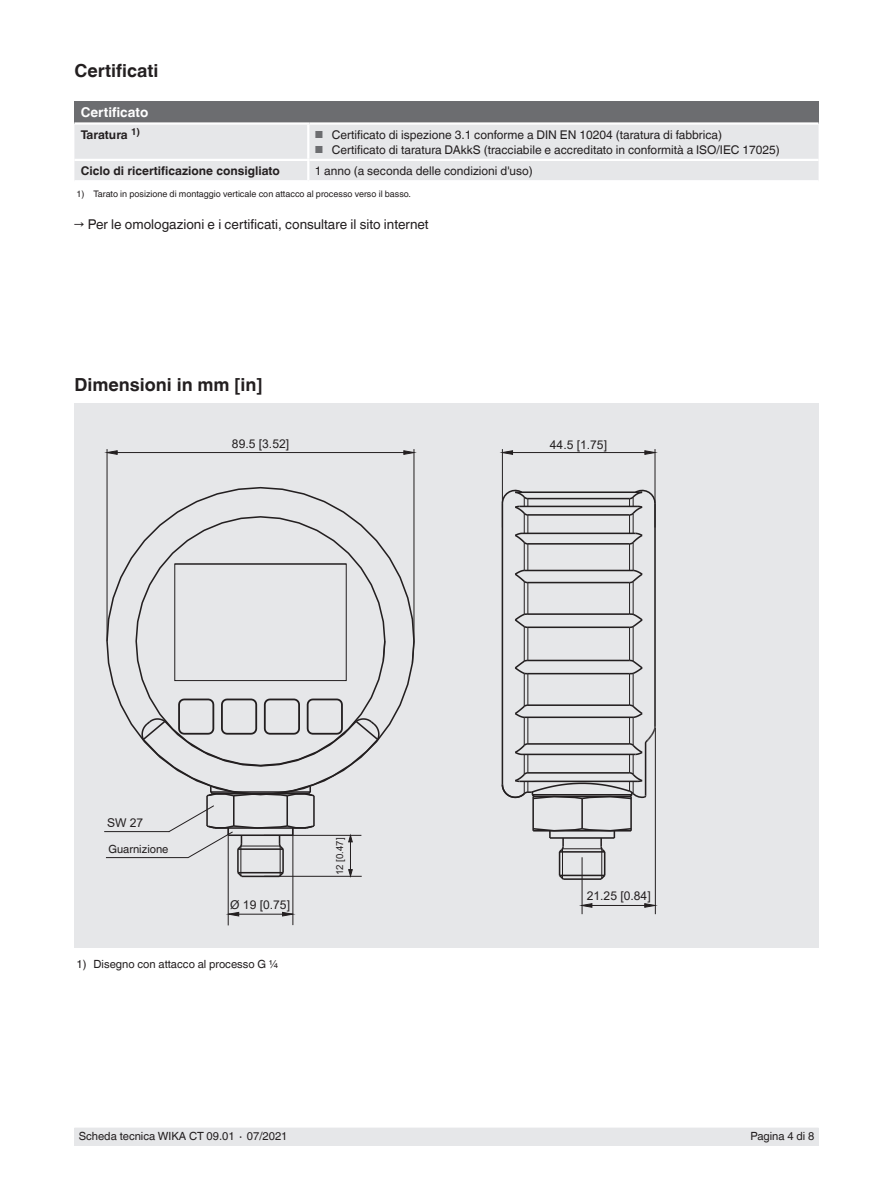
<style>
.page{position:relative;width:893px;height:1188px;background:#fff}
.page>*{position:absolute;margin:0;border:0;box-sizing:border-box;transform-origin:0 0}
.t1{font:700 18px "Helvetica World";color:#231f20}
.t2{font:13.5px "Helvetica World";color:#231f20}
.t3{font:700 13.5px "Helvetica World";color:#fff}
.t4{font:12.15px "Arial";color:#231f20}
.t5{font:12px "Helvetica World";color:#231f20}
.t6{font:700 12px "Helvetica World";color:#231f20}
.t7{font:11.25px "Helvetica World";color:#231f20}
.t8{font:9.75px "Arial";color:#231f20}
.t9{font:9px "Helvetica World";color:#231f20}
.s1{font-size:10.2px;color:#6c6d70}
</style>
<div class="page">
<div style="left:74px;top:1128px;width:745px;height:17px;background:#e6e7e9"></div>
<div style="left:74px;top:404px;width:745px;height:544px;background:#e6e7e9"></div>
<hr style="left:502px;top:503px;width:1px;height:281px;background:#231f20">
<hr style="left:654px;top:503px;width:2px;height:224px;background:#231f20">
<hr style="left:528px;top:673px;width:101px;height:1px;background:#231f20">
<hr style="left:528px;top:627px;width:101px;height:1px;background:#231f20">
<hr style="left:528px;top:660px;width:101px;height:1px;background:#231f20">
<hr style="left:528px;top:582px;width:101px;height:1px;background:#231f20">
<hr style="left:528px;top:613px;width:101px;height:2px;background:#231f20">
<hr style="left:528px;top:543px;width:101px;height:2px;background:#231f20">
<hr style="left:528px;top:514px;width:101px;height:2px;background:#231f20">
<hr style="left:528px;top:498px;width:101px;height:1px;background:#231f20">
<svg style="left:515px;top:659px;width:14px;height:16px"></svg>
<svg style="left:515px;top:612px;width:14px;height:17px"></svg>
<svg style="left:501px;top:489px;width:28px;height:95px"></svg>
<svg style="left:628px;top:489px;width:28px;height:95px"></svg>
<svg style="left:628px;top:612px;width:15px;height:17px"></svg>
<svg style="left:628px;top:659px;width:15px;height:16px"></svg>
<hr style="left:517px;top:491px;width:124px;height:2px;background:#231f20">
<hr style="left:519px;top:506px;width:119px;height:1px;background:#231f20">
<hr style="left:522px;top:533px;width:113px;height:1px;background:#231f20">
<hr style="left:524px;top:570px;width:109px;height:1px;background:#231f20">
<hr style="left:633px;top:582px;width:1px;height:33px;background:#231f20">
<hr style="left:524px;top:582px;width:1px;height:33px;background:#231f20">
<hr style="left:629px;top:583px;width:1px;height:31px;background:#231f20">
<hr style="left:527px;top:583px;width:1px;height:31px;background:#231f20">
<hr style="left:633px;top:627px;width:1px;height:34px;background:#231f20">
<hr style="left:524px;top:627px;width:1px;height:34px;background:#231f20">
<hr style="left:629px;top:627px;width:1px;height:33px;background:#231f20">
<hr style="left:527px;top:627px;width:1px;height:33px;background:#231f20">
<hr style="left:633px;top:674px;width:1px;height:32px;background:#231f20">
<hr style="left:524px;top:674px;width:1px;height:32px;background:#231f20">
<hr style="left:629px;top:674px;width:1px;height:31px;background:#231f20">
<hr style="left:527px;top:674px;width:1px;height:31px;background:#231f20">
<hr style="left:581px;top:798px;width:2px;height:31px;background:#231f20">
<hr style="left:630px;top:796px;width:2px;height:35px;background:#231f20">
<hr style="left:532px;top:796px;width:2px;height:35px;background:#231f20">
<svg style="left:532px;top:827px;width:100px;height:54px"></svg>
<svg style="left:501px;top:703px;width:155px;height:97px"></svg>
<hr style="left:582px;top:857px;width:1px;height:57px;background:#231f20">
<hr style="left:655px;top:728px;width:1px;height:186px;background:#231f20">
<svg style="left:581px;top:903px;width:12px;height:5px"></svg>
<svg style="left:644px;top:903px;width:12px;height:5px"></svg>
<hr style="left:582px;top:905px;width:74px;height:1px;background:#231f20">
<hr style="left:502px;top:449px;width:1px;height:79px;background:#231f20">
<hr style="left:655px;top:449px;width:1px;height:79px;background:#231f20">
<svg style="left:502px;top:450px;width:11px;height:5px"></svg>
<svg style="left:644px;top:450px;width:12px;height:5px"></svg>
<hr style="left:502px;top:452px;width:153px;height:1px;background:#231f20">
<svg style="left:106px;top:486px;width:308px;height:252px"></svg>
<div style="left:174px;top:564px;width:173px;height:117px;border:1px solid #231f20"></div>
<hr style="left:241px;top:846px;width:1px;height:30px;background:#231f20">
<svg style="left:237px;top:871px;width:7px;height:7px"></svg>
<hr style="left:242px;top:876px;width:37px;height:1px;background:#231f20">
<svg style="left:277px;top:871px;width:8px;height:7px"></svg>
<hr style="left:237px;top:849px;width:2px;height:24px;background:#231f20">
<hr style="left:282px;top:849px;width:2px;height:24px;background:#231f20">
<hr style="left:238px;top:872px;width:45px;height:1px;background:#231f20">
<hr style="left:206px;top:796px;width:2px;height:30px;background:#231f20">
<hr style="left:280px;top:846px;width:1px;height:30px;background:#231f20">
<hr style="left:233px;top:796px;width:2px;height:30px;background:#231f20">
<hr style="left:286px;top:796px;width:2px;height:30px;background:#231f20">
<hr style="left:313px;top:796px;width:2px;height:30px;background:#231f20">
<svg style="left:382px;top:640px;width:4px;height:22px"></svg>
<svg style="left:411px;top:640px;width:4px;height:24px"></svg>
<hr style="left:175px;top:564px;width:171px;height:1px;background:#231f20">
<svg style="left:141px;top:698px;width:239px;height:100px"></svg>
<hr style="left:228px;top:828px;width:1px;height:97px;background:#231f20">
<hr style="left:293px;top:828px;width:1px;height:97px;background:#231f20">
<svg style="left:228px;top:912px;width:11px;height:5px"></svg>
<svg style="left:282px;top:912px;width:11px;height:5px"></svg>
<hr style="left:228px;top:914px;width:65px;height:1px;background:#231f20">
<hr style="left:264px;top:876px;width:98px;height:1px;background:#231f20">
<hr style="left:264px;top:835px;width:97px;height:1px;background:#231f20">
<svg style="left:348px;top:869px;width:5px;height:8px"></svg>
<svg style="left:348px;top:835px;width:5px;height:8px"></svg>
<hr style="left:350px;top:835px;width:1px;height:41px;background:#231f20">
<hr style="left:106px;top:857px;width:82px;height:1px;background:#231f20">
<svg style="left:168px;top:805px;width:148px;height:54px"></svg>
<hr style="left:105px;top:831px;width:64px;height:1px;background:#231f20">
<hr style="left:107px;top:449px;width:1px;height:192px;background:#231f20">
<hr style="left:414px;top:449px;width:1px;height:192px;background:#231f20">
<svg style="left:106px;top:450px;width:12px;height:5px"></svg>
<svg style="left:403px;top:450px;width:12px;height:5px"></svg>
<hr style="left:107px;top:452px;width:307px;height:1px;background:#231f20">
<div style="left:74px;top:101px;width:745px;height:23px;background:#6c6d70"></div>
<div style="left:74px;top:125px;width:745px;height:55px;background:#e6e7e9"></div>
<hr style="left:307px;top:125px;width:2px;height:34px;background:#fff">
<hr style="left:74px;top:159px;width:235px;height:2px;background:#fff">
<hr style="left:74px;top:122px;width:235px;height:3px;background:#fff">
<hr style="left:309px;top:122px;width:510px;height:3px;background:#fff">
<hr style="left:309px;top:159px;width:510px;height:2px;background:#fff">
<svg style="left:307px;top:161px;width:2px;height:19px"></svg>
<h1 class="t1" style="left:74px;top:60px;width:86px">Certificati</h1>
<p class="t3" style="left:81px;top:105px;width:69px">Certificato</p>
<p class="t6" style="left:81px;top:127px;width:61px">Taratura <sup>1)</sup></p>
<p class="t5" style="left:315px;top:127px;width:409px"><span class="s1">■</span> Certificato di ispezione 3.1 conforme a DIN EN 10204 (taratura di fabbrica)</p>
<p class="t5" style="left:315px;top:142px;width:466px"><span class="s1">■</span> Certificato di taratura DAkkS (tracciabile e accreditato in conformità a ISO/IEC 17025)</p>
<p class="t6" style="left:81px;top:164px;width:201px">Ciclo di ricertificazione consigliato</p>
<p class="t5" style="left:315px;top:164px;width:220px">1 anno (a seconda delle condizioni d'uso)</p>
<p class="t9" style="left:77px;top:189px;width:336px">1) Tarato in posizione di montaggio verticale con attacco al processo verso il basso.</p>
<p class="t2" style="left:74px;top:217px;width:356px">→ Per le omologazioni e i certificati, consultare il sito internet</p>
<h1 class="t1" style="left:74px;top:374px;width:189px">Dimensioni in mm [in]</h1>
<p class="t4" style="left:232px;top:435px;width:59px">89.5 [3.52]</p>
<p class="t4" style="left:107px;top:814px;width:38px">SW 27</p>
<p class="t7" style="left:108px;top:842px;width:62px">Guarnizione</p>
<p class="t4" style="left:230px;top:896px;width:61px">Ø 19 [0.75]</p>
<p class="t7" style="left:77px;top:958px;width:203px">1) Disegno con attacco al processo G ¼</p>
<p class="t8" style="left:333px;top:875px;width:39px;rotate:-90deg">12 [0.47]</p>
<p class="t4" style="left:550px;top:436px;width:59px">44.5 [1.75]</p>
<p class="t4" style="left:587px;top:887px;width:65px">21.25 [0.84]</p>
<p class="t7" style="left:79px;top:1130px;width:210px">Scheda tecnica WIKA CT 09.01 ∙ 07/2021</p>
<p class="t7" style="left:750px;top:1130px;width:65px">Pagina 4 di 8</p>
</div>
